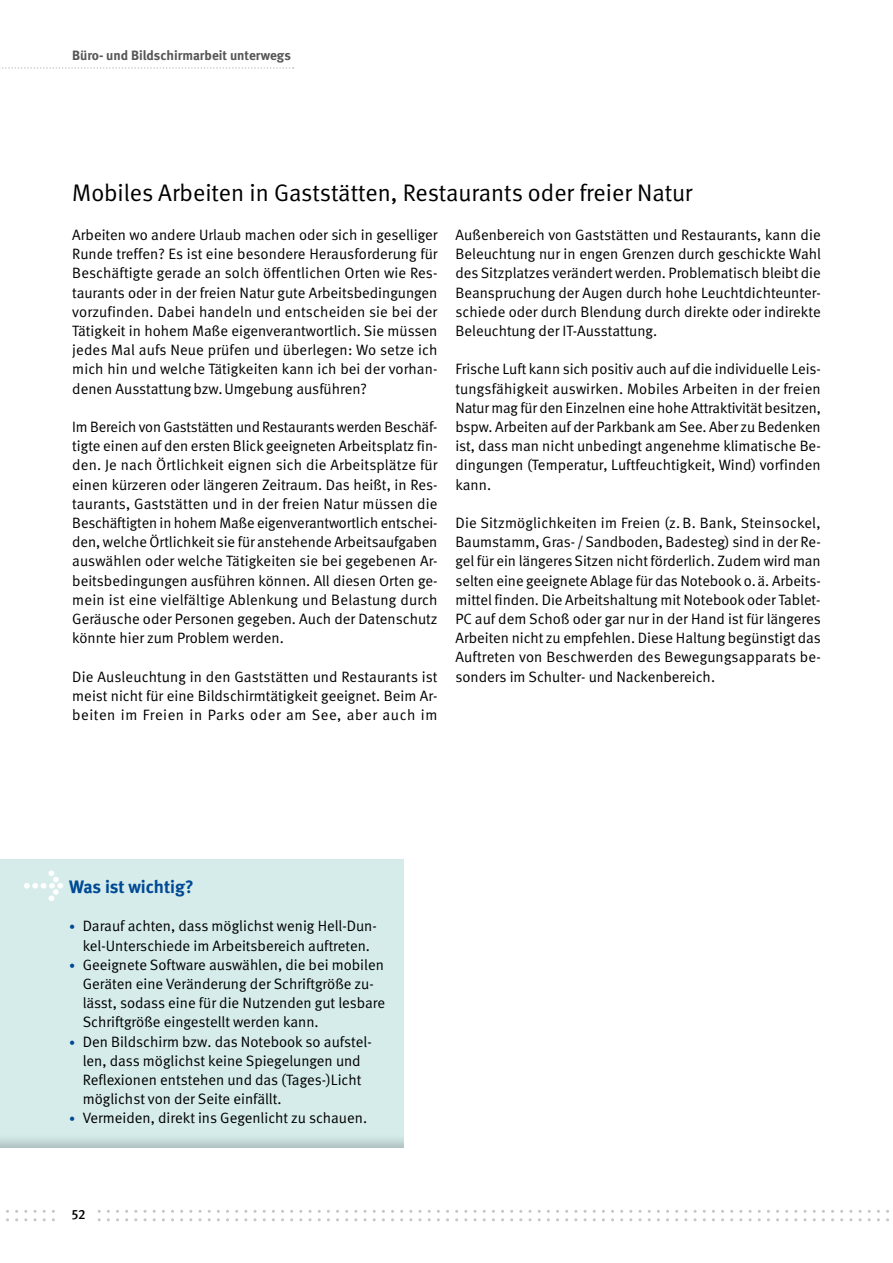
<style>
.page{position:relative;width:893px;height:1263px;background:#fff}
.page>*{position:absolute;margin:0;border:0;box-sizing:border-box;transform-origin:0 0}
.t1{font:700 33.75px "DGUV Meta";color:#fff}
._01_Überschriften_16pt_Unter-Überschrift{font:24px "DGUV Meta";color:#000}
._01_Überschriften_Kastenüberschrift-H2{font:700 18px "DGUV Meta";letter-spacing:-.005em;color:#004994}
._02_Fließtext_Fließtext{font:15px/19.2px "DGUV Meta";color:#000;text-align:justify}
.t2{font:700 13.5px "DGUV Meta";color:#575656}
.t3{font:500 13.5px "DGUV Meta";color:#000}
.s1{font-size:12px;color:#004994}
</style>
<div class="page">
<div style="left:0;top:848px;width:417px;height:300px;background:#000;opacity:.2"></div>
<svg style="left:6px;top:1210px;width:883px;height:11px"></svg>
<div style="left:62px;top:1205px;width:34px;height:38px;background:#fff"></div>
<svg style="left:0;top:67px;width:294px;height:2px"></svg>
<p class="t2" style="left:72px;top:47px;width:220px">Büro- und Bildschirmarbeit unterwegs</p>
<h2 class="_01_Überschriften_16pt_Unter-Überschrift" style="left:72px;top:178px;width:622px">Mobiles Arbeiten in Gaststätten, Restaurants oder freier Natur</h2>
<p class="_02_Fließtext_Fließtext" style="left:72px;top:226px;width:367px">Arbeiten wo andere Urlaub machen oder sich in geselliger Runde treffen? Es ist eine besondere Herausforderung für Beschäftigte gerade an solch öffentlichen Orten wie Res&shy;taurants oder in der freien Natur gute Arbeitsbedingungen vorzufinden. Dabei handeln und entscheiden sie bei der Tätigkeit in hohem Maße eigenverantwortlich. Sie müssen jedes Mal aufs Neue prüfen und überlegen: Wo setze ich mich hin und welche Tätigkeiten kann ich bei der vorhan&shy;denen Ausstattungbzw.Umgebung ausführen?</p>
<p class="_02_Fließtext_Fließtext" style="left:72px;top:418px;width:367px">Im Bereich von Gaststätten und Restaurants werden Beschäf&shy;tigte einen auf den ersten Blick geeigneten Arbeitsplatz fin&shy;den. Je nach Örtlichkeit eignen sich die Arbeitsplätze für einen kürzeren oder längeren Zeitraum. Das heißt, in Res&shy;taurants, Gaststätten und in der freien Natur müssen die Beschäftigten in hohem Maße eigenverantwortlich entschei&shy;den, welche Örtlichkeit sie für anstehende Arbeitsaufgaben auswählen oder welche Tätigkeiten sie bei gegebenen Ar&shy;beitsbedingungen ausführen können. All diesen Orten ge&shy;mein ist eine vielfältige Ablenkung und Belastung durch Geräusche oder Personen gegeben. Auch der Datenschutz könnte hier zum Problem werden.</p>
<p class="_02_Fließtext_Fließtext" style="left:72px;top:667px;width:367px">Die Ausleuchtung in den Gaststätten und Restaurants ist meist nicht für eine Bildschirmtätigkeit geeignet. Beim Ar&shy;beiten im Freien in Parks oder am See, aber auch im</p>
<p class="_02_Fließtext_Fließtext" style="left:455px;top:226px;width:367px">Außenbereich von Gaststätten und Restaurants, kann die Beleuchtung nur in engen Grenzen durch geschickte Wahl des Sitzplatzes verändert werden. Problematisch bleibt die Beanspruchung der Augen durch hohe Leuchtdichteunter&shy;schiede oder durch Blendung durch direkte oder indirekte Beleuchtung der IT-Ausstattung.</p>
<p class="_02_Fließtext_Fließtext" style="left:455px;top:360px;width:367px">Frische Luft kann sich positiv auch auf die individuelle Leis&shy;tungsfähigkeit auswirken. Mobiles Arbeiten in der freien Natur mag für den Einzelnen eine hohe Attraktivität besitzen, bspw. Arbeiten auf der Parkbank am See. Aber zu Bedenken ist, dass man nicht unbedingt angenehme klimatische Be&shy;dingungen (Temperatur, Luftfeuchtigkeit, Wind) vorfinden kann.</p>
<p class="_02_Fließtext_Fließtext" style="left:455px;top:514px;width:367px">Die Sitzmöglichkeiten im Freien (z. B. Bank, Steinsockel, Baumstamm, Gras- /Sandboden, Badesteg) sind in der Re&shy;gel für ein längeres Sitzen nicht förderlich. Zudem wird man selten eine geeignete Ablage für das Notebook o.ä. Arbeits&shy;mittel finden. Die Arbeitshaltung mit Notebook oder Tablet-PC auf dem Schoß oder gar nur in der Hand ist für längeres Arbeiten nicht zu empfehlen. Diese Haltung begünstigt das Auftreten von Beschwerden des Bewegungsapparats be&shy;sonders im Schulter- und Nackenbereich.</p>
<h1 class="t1" style="left:23px;top:863px;width:42px">→</h1>
<h2 class="_01_Überschriften_Kastenüberschrift-H2" style="left:69px;top:876px;width:126px">Was ist wichtig?</h2>
<p class="_02_Fließtext_Fließtext" style="left:69px;top:917px;width:309px;text-align:center"><span class="s1">•</span> Darauf achten, dass möglichst wenig Hell-Dun&shy;kel-Unterschiede im Arbeitsbereich auftreten.</p>
<p class="_02_Fließtext_Fließtext" style="left:83px;top:955px;width:304px;text-align:left;text-indent:-14px"><span class="s1">•</span> Geeignete Software auswählen, die bei mobilen Geräten eine Veränderung der Schriftgröße zu&shy;lässt, sodass eine für die Nutzenden gut lesbare Schriftgröße eingestellt werden kann.</p>
<p class="_02_Fließtext_Fließtext" style="left:83px;top:1032px;width:290px;text-align:left;text-indent:-14px"><span class="s1">•</span> Den Bildschirm bzw. das Notebook so aufstel&shy;len, dass möglichst keine Spiegelungen und Reflexionen entstehen und das (Tages-)Licht möglichst von der Seite einfällt.</p>
<p class="_02_Fließtext_Fließtext" style="left:69px;top:1109px;width:300px"><span class="s1">•</span> Vermeiden, direkt ins Gegenlicht zu schauen.</p>
<p class="t3" style="left:72px;top:1207px;width:15px">52</p>
</div>
